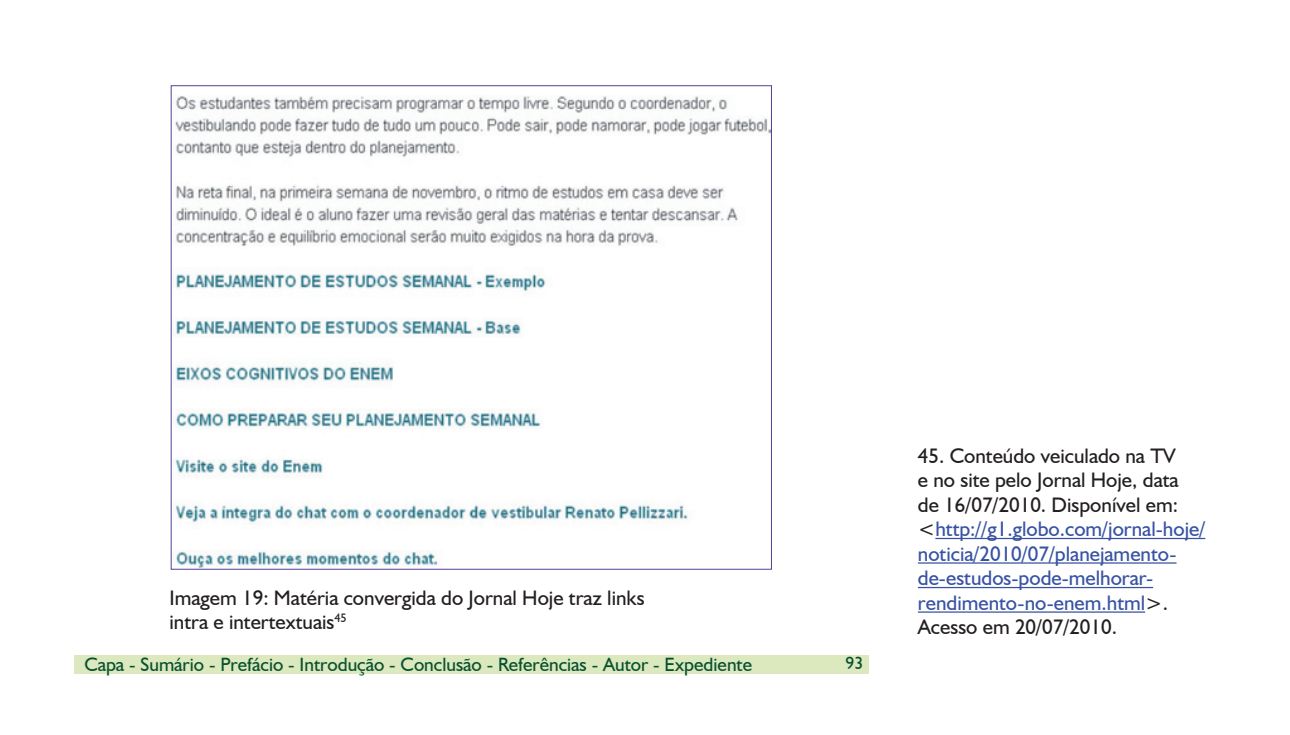
<style>
.page{position:relative;width:1290px;height:735px;background:#fff}
.page>*{position:absolute;margin:0;border:0;box-sizing:border-box;transform-origin:0 0}
.t1{font:21px/24.5px "Humanist 521 BT";color:#3853a3}
.t2{font:21px/24.5px "Humanist 521 BT";color:#231f20}
.t3{font:19.25px "Humanist 521 BT";color:#075130}
.t4{font:17.5px "Humanist 521 BT";color:#075130}
.s1{color:#231f20}
</style>
<div class="page">
<hr style="left:935px;top:537px;width:270px;height:2px;background:#3853a3">
<hr style="left:918px;top:562px;width:258px;height:1px;background:#3853a3">
<hr style="left:918px;top:586px;width:235px;height:2px;background:#3853a3">
<hr style="left:918px;top:611px;width:227px;height:1px;background:#3853a3">
<img style="left:173px;top:96px;width:597px;height:471px">
<p class="t2" style="left:169px;top:584px;width:477px">Imagem 19: Matéria convergida do Jornal Hoje traz links intra e intertextuais<sup>45</sup></p>
<p class="t3" style="left:84px;top:652px;width:669px">Capa - Sumário - Prefácio - Introdução - Conclusão - Referências - Autor - Expediente</p>
<p class="t4" style="left:845px;top:652px;width:19px">93</p>
<p class="t1" style="left:918px;top:442px;width:289px"><span class="s1">45. Conteúdo veiculado na TV<br>e no site pelo Jornal Hoje, data<br>de 16/07/2010. Disponível em: &lt;</span>http://g1.globo.com/jornal-hoje/ noticia/2010/07/planejamento&shy;de-estudos-pode-melhorar&shy;rendimento-no-enem.html<span class="s1">&gt;.<br>Acesso em 20/07/2010.</span></p>
</div>
